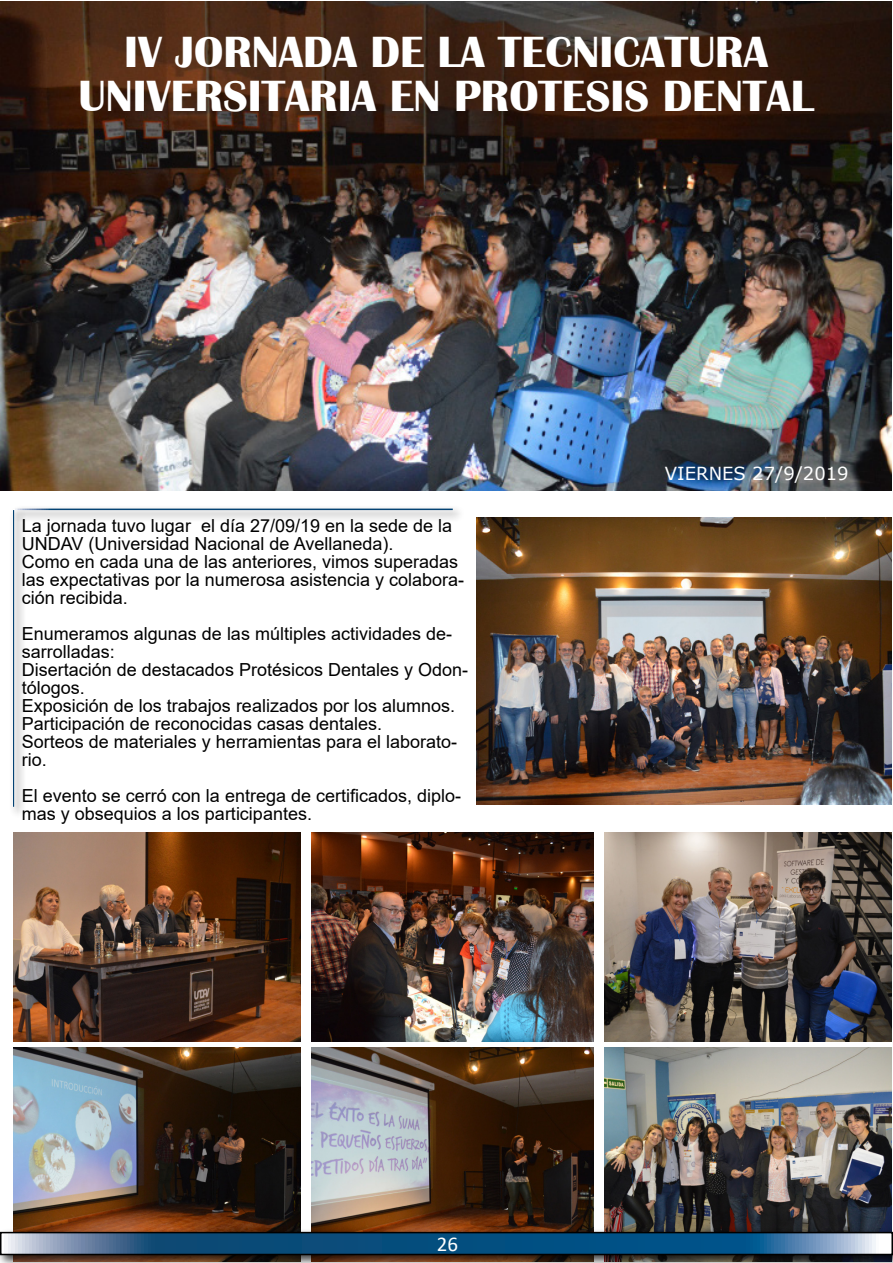
<style>
.page{position:relative;width:893px;height:1263px;background:#fff}
.page>*{position:absolute;margin:0;border:0;box-sizing:border-box;transform-origin:0 0}
.t1{font:700 45px/43.2px "Britannic";color:#fff;text-align:center}
.t2{font:21px "Calibri";color:#fff}
.t3{font:18px/18px "Arial";color:#000}
.t4{font:18px "Verdana";color:#fff}
</style>
<div class="page">
<img style="left:1px;top:1px;width:890px;height:490px">
<img style="left:604px;top:1048px;width:287px;height:180px">
<img style="left:13px;top:832px;width:287px;height:209px">
<img style="left:312px;top:832px;width:282px;height:209px">
<img style="left:604px;top:832px;width:287px;height:209px">
<img style="left:13px;top:1048px;width:287px;height:180px">
<img style="left:312px;top:1048px;width:282px;height:180px">
<img style="left:477px;top:518px;width:414px;height:287px">
<div style="left:9px;top:507px;width:18px;height:312px;background:#000;opacity:.75"></div>
<hr style="left:13px;top:509px;width:1px;height:298px;background:#fff">
<div style="left:10px;top:505px;width:455px;height:18px;background:#000;opacity:.75"></div>
<hr style="left:13px;top:509px;width:440px;height:1px;background:#fff">
<div style="left:0;top:1228px;width:893px;height:35px;background:#000;opacity:.75"></div>
<svg style="left:3px;top:1235px;width:887px;height:17px;background:#2c6792"></svg>
<div style="left:0;top:1232px;width:893px;height:23px;border:2px solid #000"></div>
<p class="t1" style="left:79px;top:31px;width:737px">IV JORNADA DE LA TECNICATURA<br>UNIVERSITARIA EN PROTESIS DENTAL</p>
<p class="t3" style="left:22px;top:517px;width:444px">La jornada tuvo lugar el día 27/09/19 en la sede de la UNDAV (Universidad Nacional de Avellaneda).<br>Como en cada una de las anteriores, vimos superadas las expectativas por la numerosa asistencia y colabora&shy;ción recibida.</p>
<p class="t3" style="left:22px;top:625px;width:448px">Enumeramos algunas de las múltiples actividades de&shy;sarrolladas:<br>Disertación de destacados Protésicos Dentales y Odon&shy;tólogos.<br>Exposición de los trabajos realizados por los alumnos.<br>Participación de reconocidas casas dentales.<br>Sorteos de materiales y herramientas para el laborato&shy;rio.</p>
<p class="t3" style="left:22px;top:787px;width:441px">El evento se cerró con la entrega de certificados, diplo&shy;mas y obsequios a los participantes.</p>
<p class="t2" style="left:437px;top:1230px;width:23px">26</p>
<p class="t4" style="left:665px;top:461px;width:185px">VIERNES 27/9/2019</p>
</div>
